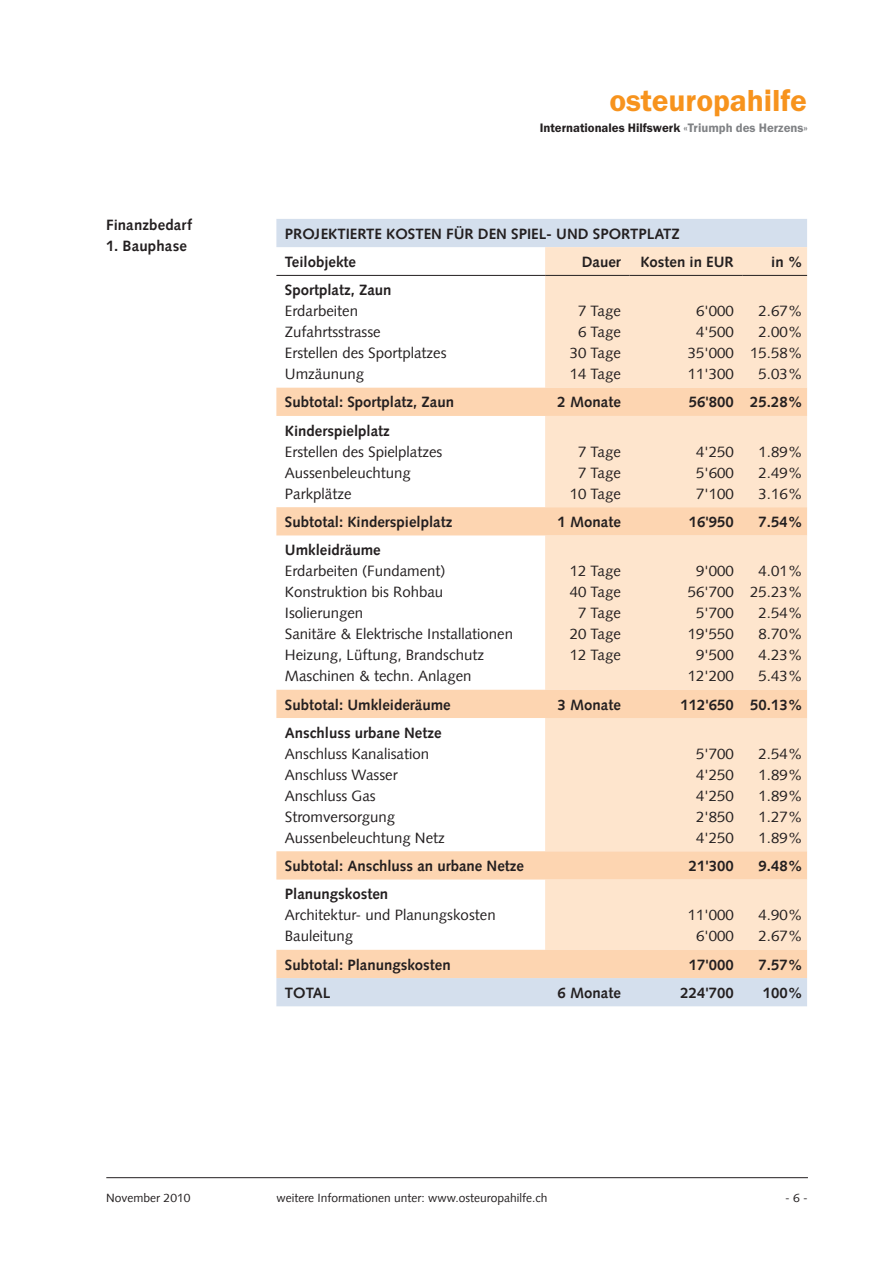
<style>
.page{position:relative;width:893px;height:1263px;background:#fff}
.page>*{position:absolute;margin:0;border:0;box-sizing:border-box;transform-origin:0 0}
.t1{font:600 31.5px "Franklin Gothic";letter-spacing:-.005em;color:#f7931d}
.t2{font:15px/21px "Syntax LT";color:#231f20;text-align:center}
.t3{font:700 15px/28.2px "Syntax LT";color:#231f20}
.t4{font:600 12.75px "Franklin Gothic";color:#231f20}
.t5{font:12px "Syntax LT";color:#231f20}
.s1{color:#808285}
.s2{font-weight:700}
</style>
<div class="page">
<svg style="left:276px;top:219px;width:531px;height:787px"></svg>
<div style="left:545px;top:247px;width:262px;height:141px;background:#fee5cd"></div>
<svg style="left:276px;top:388px;width:531px;height:590px"></svg>
<hr style="left:276px;top:275px;width:269px;height:1px;background:#231f20">
<hr style="left:545px;top:275px;width:84px;height:1px;background:#231f20">
<hr style="left:629px;top:275px;width:113px;height:1px;background:#231f20">
<hr style="left:742px;top:275px;width:65px;height:1px;background:#231f20">
<hr style="left:106px;top:1177px;width:702px;height:1px;background:#231f20">
<p class="t3" style="left:106px;top:211px;width:87px">Finanzbedarf</p>
<p class="t3" style="left:106px;top:232px;width:82px">1. Bauphase</p>
<p class="t1" style="left:609px;top:81px;width:199px">osteuropahilfe</p>
<p class="t4" style="left:540px;top:120px;width:270px">Internationales Hilfswerk <span class="s1">«Triumph des Herzens»</span></p>
<p class="t3" style="left:285px;top:219px;width:397px">PROJEKTIERTE KOSTEN FÜR DEN SPIEL- UND SPORTPLATZ<br>Teilobjekte</p>
<p class="t3" style="left:582px;top:248px;width:41px">Dauer</p>
<p class="t3" style="left:640px;top:248px;width:95px">Kosten in EUR</p>
<p class="t3" style="left:771px;top:248px;width:33px">in %</p>
<p class="t2" style="left:285px;top:279px;width:163px;text-align:left"><span class="s2">Sportplatz, Zaun<br></span>Erdarbeiten<br>Zufahrtsstrasse<br>Erstellen des Sportplatzes<br>Umzäunung</p>
<p class="t2" style="left:570px;top:300px;width:53px">7 Tage<br>6 Tage<br>30 Tage<br>14 Tage</p>
<p class="t2" style="left:688px;top:300px;width:47px">6'000<br>4'500<br>35'000<br>11'300</p>
<p class="t2" style="left:750px;top:300px;width:54px">2.67%<br>2.00%<br>15.58%<br>5.03%</p>
<p class="t3" style="left:285px;top:388px;width:171px">Subtotal: Sportplatz, Zaun</p>
<p class="t3" style="left:557px;top:388px;width:65px">2 Monate</p>
<p class="t3" style="left:689px;top:388px;width:116px">56'800 25.28%</p>
<p class="t2" style="left:285px;top:420px;width:159px;text-align:left"><span class="s2">Kinderspielplatz<br></span>Erstellen des Spielplatzes<br>Aussenbeleuchtung<br>Parkplätze</p>
<p class="t2" style="left:570px;top:441px;width:53px">7 Tage<br>7 Tage<br>10 Tage</p>
<p class="t2" style="left:696px;top:441px;width:39px;text-align:justify">4'250<br>5'600<br>7'100</p>
<p class="t2" style="left:759px;top:441px;width:46px;text-align:justify">1.89% 2.49% 3.16%</p>
<p class="t3" style="left:285px;top:508px;width:169px">Subtotal: Kinderspielplatz</p>
<p class="t3" style="left:557px;top:508px;width:65px">1 Monate</p>
<p class="t3" style="left:689px;top:508px;width:47px">16'950</p>
<p class="t3" style="left:759px;top:508px;width:46px">7.54%</p>
<p class="t2" style="left:285px;top:540px;width:230px;text-align:left"><span class="s2">Umkleidräume<br></span>Erdarbeiten (Fundament)<br>Konstruktion bis Rohbau<br>Isolierungen<br>Sanitäre &amp; Elektrische Installationen<br>Heizung, Lüftung, Brandschutz<br>Maschinen &amp; techn. Anlagen</p>
<p class="t2" style="left:570px;top:561px;width:53px">12 Tage<br>40 Tage<br>7 Tage<br>20 Tage<br>12 Tage</p>
<p class="t2" style="left:688px;top:561px;width:47px">9'000<br>56'700<br>5'700<br>19'550<br>9'500<br>12'200</p>
<p class="t2" style="left:750px;top:561px;width:54px">4.01%<br>25.23%<br>2.54%<br>8.70%<br>4.23%<br>5.43%</p>
<p class="t3" style="left:285px;top:690px;width:167px">Subtotal: Umkleideräume</p>
<p class="t3" style="left:557px;top:690px;width:65px">3 Monate</p>
<p class="t3" style="left:680px;top:690px;width:124px">112'650 50.13%</p>
<p class="t2" style="left:285px;top:722px;width:162px;text-align:left"><span class="s2">Anschluss urbane Netze<br></span>Anschluss Kanalisation<br>Anschluss Wasser<br>Anschluss Gas<br>Stromversorgung<br>Aussenbeleuchtung Netz</p>
<p class="t2" style="left:696px;top:743px;width:39px;text-align:justify">5'700<br>4'250<br>4'250<br>2'850<br>4'250</p>
<p class="t2" style="left:759px;top:743px;width:46px;text-align:justify">2.54% 1.89% 1.89% 1.27% 1.89%</p>
<p class="t3" style="left:285px;top:852px;width:241px">Subtotal: Anschluss an urbane Netze</p>
<p class="t3" style="left:689px;top:852px;width:47px">21'300</p>
<p class="t3" style="left:759px;top:852px;width:46px">9.48%</p>
<p class="t2" style="left:285px;top:884px;width:212px;text-align:left"><span class="s2">Planungskosten<br></span>Architektur- und Planungskosten<br>Bauleitung</p>
<p class="t2" style="left:688px;top:905px;width:47px">11'000<br>6'000</p>
<p class="t2" style="left:759px;top:905px;width:46px;text-align:left">4.90%<br>2.67%</p>
<p class="t3" style="left:285px;top:950px;width:167px">Subtotal: Planungskosten</p>
<p class="t3" style="left:689px;top:950px;width:47px">17'000</p>
<p class="t3" style="left:759px;top:950px;width:46px">7.57%</p>
<p class="t3" style="left:285px;top:979px;width:47px">TOTAL</p>
<p class="t3" style="left:557px;top:979px;width:65px">6 Monate</p>
<p class="t3" style="left:680px;top:979px;width:55px">224'700</p>
<p class="t3" style="left:763px;top:979px;width:42px">100%</p>
<p class="t5" style="left:106px;top:1191px;width:86px">November 2010</p>
<p class="t5" style="left:276px;top:1191px;width:272px">weitere Informationen unter: www.osteuropahilfe.ch</p>
<p class="t5" style="left:785px;top:1191px;width:24px">- 6 -</p>
</div>
